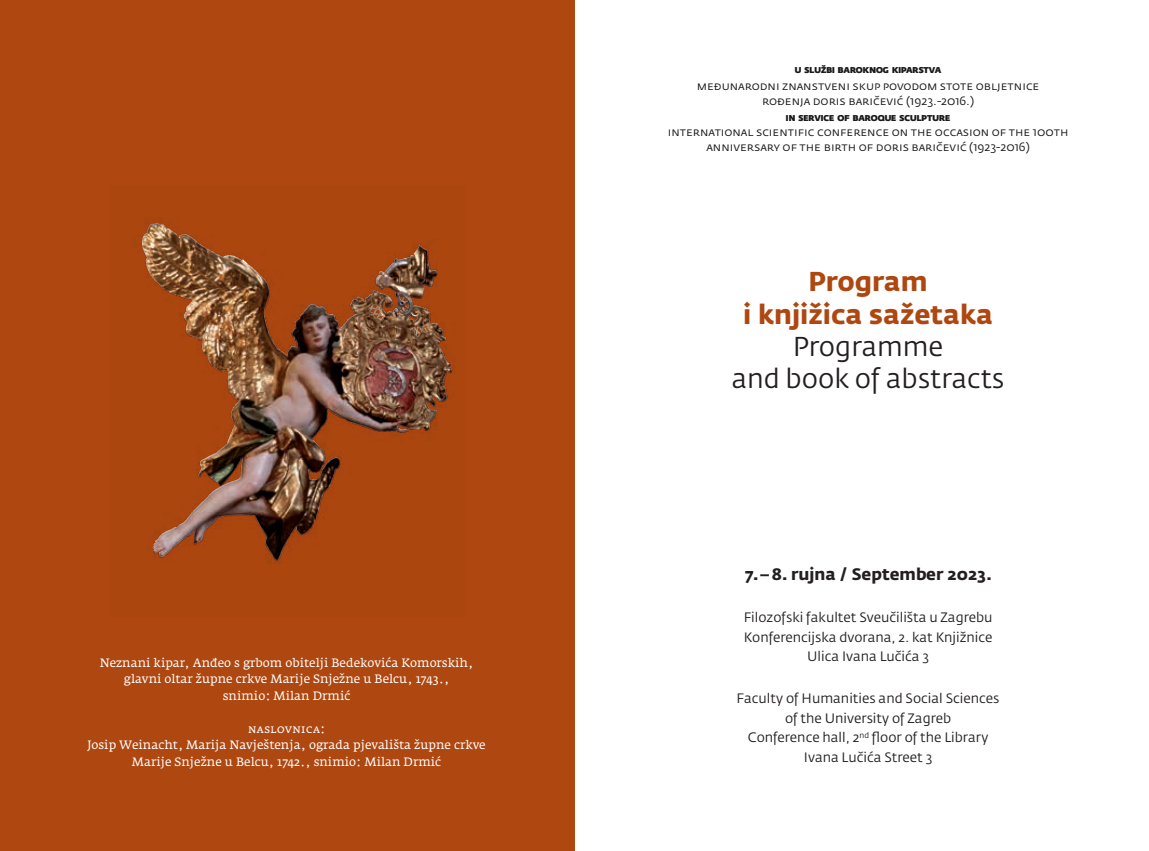
<style>
.page{position:relative;width:1149px;height:851px;background:#fff}
.page>*{position:absolute;margin:0;border:0;box-sizing:border-box;transform-origin:0 0}
.t1{font:27px/32.4px "Fedra Sans Std";color:#231f20;text-align:center}
.t2{font:700 27px/32.4px "Fedra Sans Std";color:#ae4710;text-align:center}
.t3{font:700 16.5px "Fedra Sans Std";color:#231f20}
.t4{font:13.5px/19.5px "Fedra Sans Std";color:#231f20;text-align:center}
.t5{font:12px/16.5px "Fedra Serif A Std";color:#fff;text-align:center}
.t6{font:12px/15px "Fedra Sans Std";color:#1a1a1a;text-align:center}
.t7{font:800 8.4px "Fe Sa Dis";color:#1a1a1a}
</style>
<div class="page">
<div style="left:0;top:0;width:574px;height:850px;background:#ae4710"></div>
<img style="left:133px;top:218px;width:322px;height:346px">
<p class="t5" style="left:100px;top:654px;width:375px">Neznani kipar, Anđeo s grbom obitelji Bedekovića Komorskih, glavni oltar župne crkve Marije Snježne u Belcu, 1743., snimio: Milan Drmić</p>
<p class="t5" style="left:87px;top:720px;width:400px">naslovnica:<br>Josip Weinacht, Marija Navještenja, ograda pjevališta župne crkve<br>Marije Snježne u Belcu, 1742., snimio: Milan Drmić</p>
<p class="t7" style="left:794px;top:65px;width:148px">U SLUŽBI BAROKNOG KIPARSTVA</p>
<p class="t6" style="left:696px;top:78px;width:344px">međunarodni znanstveni skup povodom stote obljetnice rođenja doris baričević (1923.-2016.)</p>
<p class="t7" style="left:785px;top:113px;width:166px">IN SERVICE OF BAROQUE SCULPTURE</p>
<p class="t6" style="left:667px;top:124px;width:402px">international scientific conference on the occasion of the 100th anniversary of the birth of doris baričević (1923-2016)</p>
<h1 class="t2" style="left:743px;top:265px;width:251px">Program<br>i knjižica sažetaka</h1>
<h1 class="t1" style="left:731px;top:330px;width:274px">Programme<br>and book of abstracts</h1>
<h2 class="t3" style="left:744px;top:564px;width:248px">7.— 8. rujna / September 2023.</h2>
<p class="t4" style="left:743px;top:607px;width:250px">Filozofski fakultet Sveučilišta u Zagrebu<br>Konferencijska dvorana, 2. kat Knjižnice<br>Ulica Ivana Lučića 3</p>
<p class="t4" style="left:736px;top:688px;width:264px">Faculty of Humanities and Social Sciences of the University of Zagreb<br>Conference hall, 2<sup>nd</sup> floor of the Library Ivana Lučića Street 3</p>
</div>
